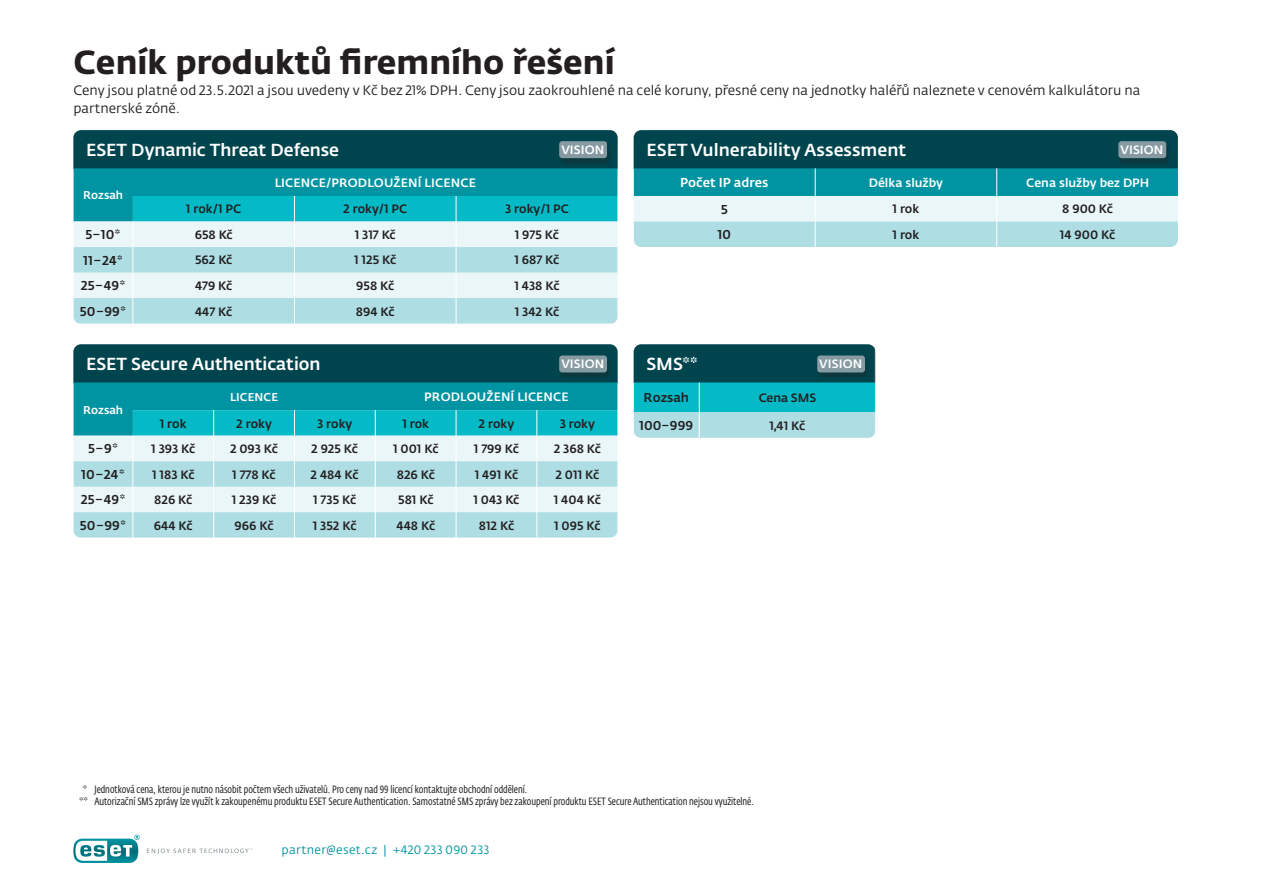
<style>
.page{position:relative;width:1263px;height:893px;background:#fff}
.page>*{position:absolute;margin:0;border:0;box-sizing:border-box;transform-origin:0 0}
.t1{font:700 33px "Fedra Sans Alt Pro";color:#231f20}
.t2{font:17.25px "Fedra Sans Alt Pro Med LF";color:#fff}
.t3{font:500 17.25px "Fedra Sans Alt Pro";color:#fff}
.t4{font:13.5px/18px "Fedra Sans Alt Pro";color:#231f20}
.t5{font:12.75px "Fedra Sans Alt Pro Med LF";color:#231f20}
.t6{font:500 12.75px "Fedra Sans Alt Pro";color:#fff}
.t7{font:500 12.75px "Fedra Sans Alt Pro";color:#231f20}
.t8{font:12px "Fedra Sans Alt Pro Med LF";color:#231f20}
.t9{font:12px "Fedra Sans Alt Pro Med LF";letter-spacing:.01em;color:#fff}
.t10{font:12px "Fedra Sans Alt Pro";letter-spacing:.03em;color:#0094a2}
.t11{font:500 12px "Fedra Sans Alt Pro";color:#fff}
.t12{font:500 12px "Fedra Sans Alt Pro";letter-spacing:-.01em;color:#231f20}
.t13{font:11.25px "Fedra Sans Alt Pro Med LF";color:#fff}
.t14{font:10.5px/12.6px "Fedra Sans Cond Alt Pro";color:#231f20}
</style>
<div class="page">
<svg style="left:147px;top:848px;width:105px;height:6px"></svg>
<svg style="left:73px;top:835px;width:67px;height:28px"></svg>
<div style="left:73px;top:130px;width:545px;height:38px;background:#00444e"></div>
<svg style="left:73px;top:168px;width:545px;height:156px;background:#87d2d9"></svg>
<div style="left:73px;top:344px;width:545px;height:39px;background:#00444e"></div>
<svg style="left:73px;top:383px;width:545px;height:155px;background:#88d2d9"></svg>
<div style="left:634px;top:344px;width:241px;height:39px;background:#00444e"></div>
<hr style="left:875px;top:344px;width:1px;height:39px;background:#808285">
<svg style="left:634px;top:383px;width:241px;height:55px;background:#54cbd4"></svg>
<div style="left:634px;top:130px;width:544px;height:38px;background:#00444e"></div>
<hr style="left:1178px;top:130px;width:1px;height:38px;background:#808285">
<svg style="left:634px;top:168px;width:544px;height:79px;background:#84cbd2"></svg>
<div style="left:559px;top:143px;width:53px;height:22px;background:#231f20;opacity:.34"></div>
<div style="left:559px;top:141px;width:48px;height:17px;background:#869aa2;border-radius:3px"></div>
<div style="left:559px;top:358px;width:53px;height:21px;background:#231f20;opacity:.34"></div>
<div style="left:559px;top:355px;width:48px;height:17px;background:#869aa2;border-radius:3px"></div>
<div style="left:1118px;top:143px;width:53px;height:22px;background:#231f20;opacity:.34"></div>
<div style="left:1118px;top:141px;width:48px;height:17px;background:#869aa2;border-radius:3px"></div>
<div style="left:817px;top:358px;width:53px;height:21px;background:#231f20;opacity:.34"></div>
<div style="left:817px;top:355px;width:48px;height:17px;background:#869aa2;border-radius:3px"></div>
<h1 class="t1" style="left:73px;top:42px;width:543px">Ceník produktů firemního řešení</h1>
<p class="t4" style="left:73px;top:81px;width:1068px">Ceny jsou platné od 23.5.2021 a jsou uvedeny v Kč bez 21% DPH. Ceny jsou zaokrouhlené na celé koruny, přesné ceny na jednotky haléřů naleznete v cenovém kalkulátoru na partnerské zóně.</p>
<h2 class="t2" style="left:86px;top:137px;width:254px">ESET Dynamic Threat Defense</h2>
<p class="t13" style="left:83px;top:187px;width:41px">Rozsah</p>
<p class="t9" style="left:275px;top:174px;width:203px">LICENCE/PRODLOUŽENÍ LICENCE</p>
<p class="t9" style="left:561px;top:141px;width:44px">VISION</p>
<p class="t8" style="left:186px;top:200px;width:57px">1 rok/1 PC</p>
<p class="t8" style="left:343px;top:200px;width:66px">2 roky/1 PC</p>
<p class="t8" style="left:505px;top:200px;width:65px">3 roky/1 PC</p>
<p class="t5" style="left:85px;top:225px;width:37px">5–10*</p>
<p class="t8" style="left:195px;top:226px;width:40px">658 Kč</p>
<p class="t8" style="left:355px;top:226px;width:43px">1 317 Kč</p>
<p class="t8" style="left:515px;top:226px;width:46px">1 975 Kč</p>
<p class="t5" style="left:83px;top:251px;width:41px">11–24*</p>
<p class="t8" style="left:195px;top:251px;width:39px">562 Kč</p>
<p class="t8" style="left:354px;top:251px;width:44px">1 125 Kč</p>
<p class="t8" style="left:514px;top:251px;width:46px">1 687 Kč</p>
<p class="t5" style="left:81px;top:276px;width:46px">25–49*</p>
<p class="t8" style="left:195px;top:277px;width:39px">479 Kč</p>
<p class="t8" style="left:356px;top:277px;width:40px">958 Kč</p>
<p class="t8" style="left:514px;top:277px;width:47px">1 438 Kč</p>
<p class="t5" style="left:80px;top:302px;width:48px">50–99*</p>
<p class="t8" style="left:195px;top:302px;width:39px">447 Kč</p>
<p class="t8" style="left:356px;top:302px;width:40px">894 Kč</p>
<p class="t8" style="left:515px;top:302px;width:46px">1 342 Kč</p>
<h2 class="t2" style="left:86px;top:351px;width:236px">ESET Secure Authentication</h2>
<p class="t13" style="left:83px;top:401px;width:41px">Rozsah</p>
<p class="t9" style="left:561px;top:355px;width:44px">VISION</p>
<p class="t13" style="left:230px;top:388px;width:50px">LICENCE</p>
<p class="t9" style="left:424px;top:388px;width:146px">PRODLOUŽENÍ LICENCE</p>
<p class="t8" style="left:160px;top:414px;width:28px">1 rok</p>
<p class="t8" style="left:236px;top:414px;width:37px">2 roky</p>
<p class="t8" style="left:317px;top:414px;width:37px">3 roky</p>
<p class="t8" style="left:402px;top:414px;width:28px">1 rok</p>
<p class="t8" style="left:479px;top:414px;width:37px">2 roky</p>
<p class="t8" style="left:560px;top:414px;width:37px">3 roky</p>
<p class="t5" style="left:88px;top:439px;width:31px">5–9*</p>
<p class="t8" style="left:151px;top:440px;width:46px">1 393 Kč</p>
<p class="t8" style="left:230px;top:440px;width:50px">2 093 Kč</p>
<p class="t8" style="left:311px;top:440px;width:48px">2 925 Kč</p>
<p class="t8" style="left:393px;top:440px;width:47px">1 001 Kč</p>
<p class="t8" style="left:474px;top:440px;width:47px">1 799 Kč</p>
<p class="t8" style="left:554px;top:440px;width:49px">2 368 Kč</p>
<p class="t5" style="left:81px;top:465px;width:45px">10–24*</p>
<p class="t8" style="left:152px;top:465px;width:44px">1 183 Kč</p>
<p class="t8" style="left:232px;top:465px;width:45px">1 778 Kč</p>
<p class="t8" style="left:311px;top:465px;width:50px">2 484 Kč</p>
<p class="t8" style="left:397px;top:465px;width:40px">826 Kč</p>
<p class="t8" style="left:475px;top:465px;width:45px">1 491 Kč</p>
<p class="t8" style="left:555px;top:465px;width:45px">2 011 Kč</p>
<p class="t5" style="left:81px;top:490px;width:46px">25–49*</p>
<p class="t8" style="left:154px;top:491px;width:40px">826 Kč</p>
<p class="t8" style="left:232px;top:491px;width:46px">1 239 Kč</p>
<p class="t8" style="left:313px;top:491px;width:45px">1 735 Kč</p>
<p class="t8" style="left:398px;top:491px;width:37px">581 Kč</p>
<p class="t8" style="left:473px;top:491px;width:48px">1 043 Kč</p>
<p class="t8" style="left:554px;top:491px;width:49px">1 404 Kč</p>
<p class="t5" style="left:80px;top:516px;width:48px">50–99*</p>
<p class="t8" style="left:154px;top:516px;width:40px">644 Kč</p>
<p class="t8" style="left:235px;top:516px;width:40px">966 Kč</p>
<p class="t8" style="left:313px;top:516px;width:45px">1 352 Kč</p>
<p class="t8" style="left:396px;top:516px;width:40px">448 Kč</p>
<p class="t8" style="left:479px;top:516px;width:37px">812 Kč</p>
<p class="t8" style="left:554px;top:516px;width:48px">1 095 Kč</p>
<h2 class="t3" style="left:646px;top:139px;width:261px">ESET Vulnerability Assessment</h2>
<p class="t6" style="left:680px;top:175px;width:90px">Počet IP adres</p>
<p class="t11" style="left:869px;top:175px;width:76px">Délka služby</p>
<p class="t11" style="left:1026px;top:175px;width:124px">Cena služby bez DPH</p>
<p class="t7" style="left:721px;top:201px;width:9px">5</p>
<p class="t12" style="left:892px;top:202px;width:28px">1 rok</p>
<p class="t8" style="left:1062px;top:200px;width:52px">8 900 Kč</p>
<p class="t7" style="left:718px;top:227px;width:15px">10</p>
<p class="t12" style="left:892px;top:227px;width:28px">1 rok</p>
<p class="t8" style="left:1060px;top:226px;width:57px">14 900 Kč</p>
<p class="t9" style="left:1120px;top:141px;width:44px">VISION</p>
<h2 class="t2" style="left:646px;top:351px;width:53px">SMS**</h2>
<p class="t5" style="left:644px;top:388px;width:47px">Rozsah</p>
<p class="t8" style="left:759px;top:389px;width:59px">Cena SMS</p>
<p class="t5" style="left:639px;top:416px;width:56px">100–999</p>
<p class="t8" style="left:769px;top:416px;width:38px">1,41 Kč</p>
<p class="t9" style="left:819px;top:355px;width:44px">VISION</p>
<p class="t14" style="left:79px;top:783px;width:676px;text-indent:4px">* Jednotková cena, kterou je nutno násobit počtem všech uživatelů. Pro ceny nad 99 licencí kontaktujte obchodní oddělení.<br>** Autorizační SMS zprávy lze využít k zakoupenému produktu ESET Secure Authentication. Samostatné SMS zprávy bez zakoupení produktu ESET Secure Authentication nejsou využitelné.</p>
<p class="t10" style="left:282px;top:842px;width:209px">partner@eset.cz | +420 233 090 233</p>
</div>
